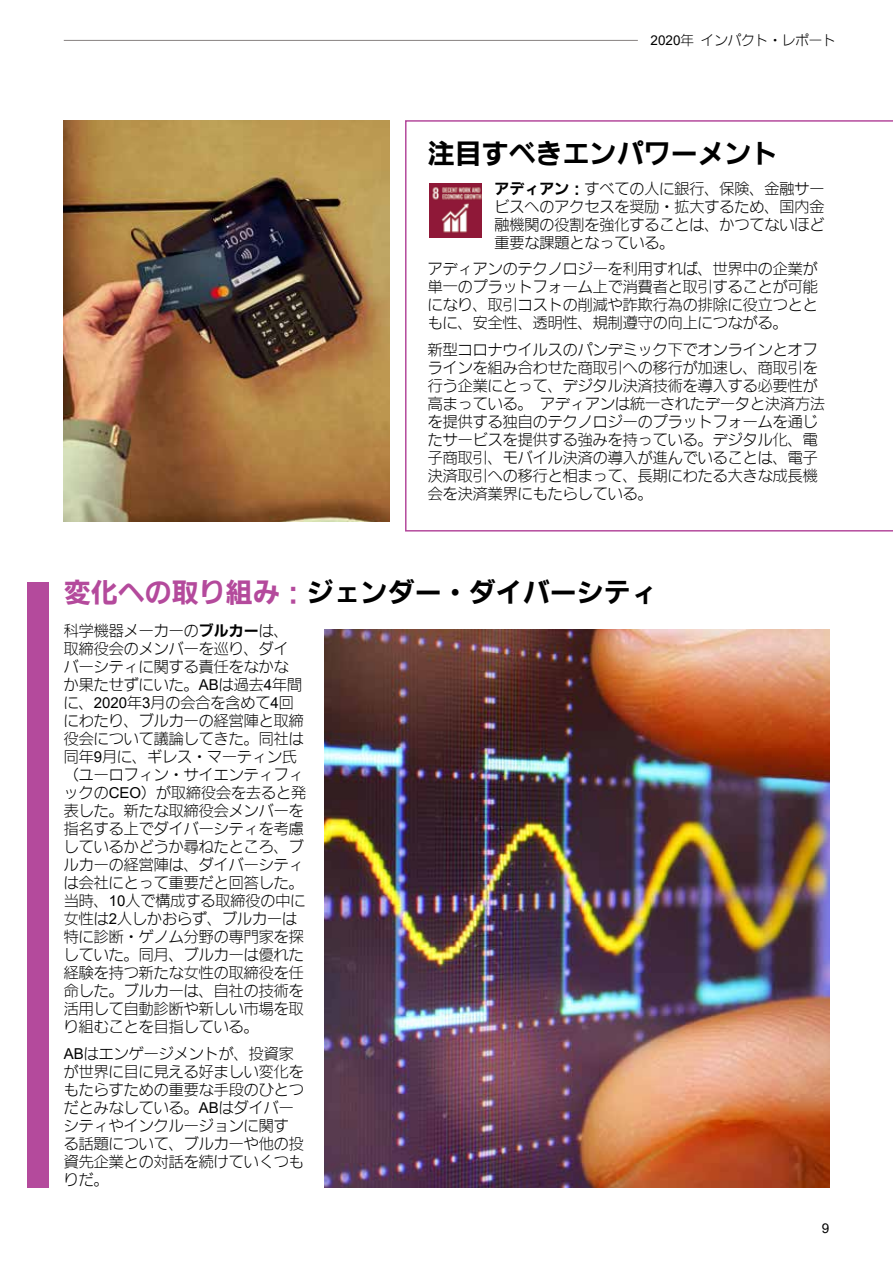
<style>
.page{position:relative;width:893px;height:1263px;background:#fff}
.page>*{position:absolute;margin:0;border:0;box-sizing:border-box;transform-origin:0 0}
.t1{font:27px "PN Go IWA HW Bd";color:#000}
.t2{font:15px/18px "PN Go IWA HW Lt";color:#000}
.t3{font:13.5px "PN Go IWA HW Lt";color:#000}
.t4{font:13.5px "Arial";color:#000}
.s1{font-family:"Arial"}
.s2{font-family:"PN Go IWA HW Bd"}
.s3{color:#b44a9c}
</style>
<div class="page">
<hr style="left:64px;top:40px;width:574px;height:1px;background:#878180">
<img style="left:64px;top:121px;width:325px;height:401px">
<img style="left:325px;top:630px;width:504px;height:557px">
<svg style="left:405px;top:120px;width:488px;height:411px"></svg>
<div style="left:27px;top:582px;width:21px;height:605px;background:#b44a9c"></div>
<img style="left:429px;top:183px;width:53px;height:54px">
<p class="t3" style="left:651px;top:34px;width:187px"><span class="s1">2020</span>年 インパクト・レポート</p>
<h1 class="t1" style="left:428px;top:140px;width:353px">注目すべきエンパワーメント</h1>
<p class="t2" style="left:495px;top:180px;width:331px;text-align:justify"><span class="s2">アディアン：</span>すべての人に銀行、保険、金融サービスへのアクセスを奨励・拡大するため、国内金融機関の役割を強化することは、かつてないほど重要な課題となっている。</p>
<p class="t2" style="left:428px;top:260px;width:391px;text-align:justify">アディアンのテクノロジーを利用すれば、世界中の企業が単一のプラットフォーム上で消費者と取引することが可能になり、取引コストの削減や詐欺行為の排除に役立つとともに、安全性、透明性、規制遵守の向上につながる。</p>
<p class="t2" style="left:428px;top:341px;width:399px">新型コロナウイルスのパンデミック下でオンラインとオフラインを組み合わせた商取引への移行が加速し、商取引を行う企業にとって、デジタル決済技術を導入する必要性が高まっている。 アディアンは統一されたデータと決済方法を提供する独自のテクノロジーのプラットフォームを通じたサービスを提供する強みを持っている。デジタル化、電子商取引、モバイル決済の導入が進んでいることは、電子決済取引への移行と相まって、長期にわたる大きな成長機会を決済業界にもたらしている。</p>
<h1 class="t1" style="left:64px;top:579px;width:596px"><span class="s3">変化への取り組み：</span>ジェンダー・ダイバーシティ</h1>
<p class="t2" style="left:64px;top:622px;width:244px">科学機器メーカーの<span class="s2">ブルカー</span>は、取締役会のメンバーを巡り、ダイバーシティに関する責任をなかなか果たせずにいた。<span class="s1">AB</span>は過去<span class="s1">4</span>年間に、<span class="s1">2020</span>年<span class="s1">3</span>月の会合を含めて<span class="s1">4</span>回にわたり、ブルカーの経営陣と取締役会について議論してきた。同社は同年<span class="s1">9</span>月に、ギレス・マーティン氏（ユーロフィン・サイエンティフィックの<span class="s1">CEO</span>）が取締役会を去ると発表した。新たな取締役会メンバーを指名する上でダイバーシティを考慮しているかどうか尋ねたところ、ブルカーの経営陣は、ダイバーシティは会社にとって重要だと回答した。当時、<span class="s1">10</span>人で構成する取締役の中に女性は<span class="s1">2</span>人しかおらず、ブルカーは特に診断・ゲノム分野の専門家を探していた。同月、ブルカーは優れた経験を持つ新たな女性の取締役を任命した。ブルカーは、自社の技術を活用して自動診断や新しい市場を取り組むことを目指している。</p>
<p class="t2" style="left:64px;top:1044px;width:241px"><span class="s1">AB</span>はエンゲージメントが、投資家が世界に目に見える好ましい変化をもたらすための重要な手段のひとつだとみなしている。<span class="s1">AB</span>はダイバーシティやインクルージョンに関する話題について、ブルカーや他の投資先企業との対話を続けていくつもりだ。</p>
<p class="t4" style="left:822px;top:1219px;width:9px">9</p>
</div>
